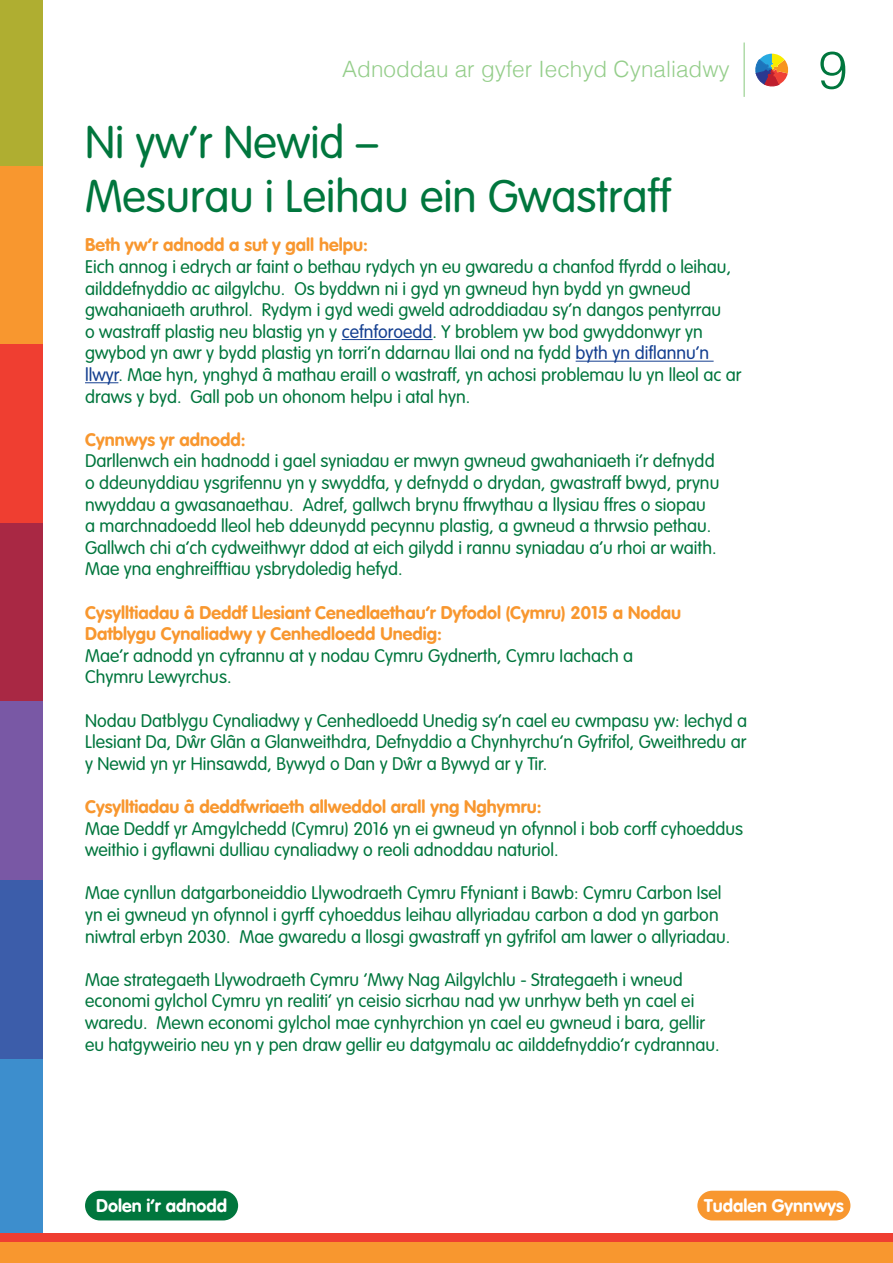
<style>
.page{position:relative;width:893px;height:1263px;background:#fff}
.page>*{position:absolute;margin:0;border:0;box-sizing:border-box;transform-origin:0 0}
.t1{font:300 52.5px "Helvetica LT";color:#00763d}
.t2{font:300 45px/54px "VAG Rounded Std";color:#00763d}
.t3{font:300 22.5px "Helvetica LT";color:#95ce8b}
.t4{font:300 18px/21.6px "VAG Rounded Std";color:#00763d}
.t5{font:18px/21.6px "VAG Rounded Bold";color:#f8972f}
.t6{font:18px "VAG Rounded Bold";color:#fff}
.s1{color:#143f90}
.s2{font-family:"Arial";font-weight:400}
</style>
<div class="page">
<div style="left:0;top:0;width:43px;height:166px;background:#afae31"></div>
<div style="left:0;top:166px;width:43px;height:178px;background:#f8972f"></div>
<div style="left:0;top:344px;width:43px;height:179px;background:#ef3e31"></div>
<div style="left:0;top:523px;width:43px;height:179px;background:#a92844"></div>
<div style="left:0;top:702px;width:43px;height:178px;background:#7958a5"></div>
<div style="left:0;top:880px;width:43px;height:179px;background:#3c5daa"></div>
<div style="left:0;top:1059px;width:43px;height:178px;background:#3d8ecd"></div>
<hr style="left:744px;top:43px;width:1px;height:54px;background:#95ce8b">
<div style="left:0;top:1242px;width:893px;height:21px;background:#f8972f"></div>
<div style="left:0;top:1233px;width:893px;height:9px;background:#ef3e31"></div>
<svg style="left:755px;top:54px;width:34px;height:32px"></svg>
<hr style="left:342px;top:339px;width:91px;height:1px;background:#143f90">
<hr style="left:576px;top:361px;width:138px;height:1px;background:#143f90">
<hr style="left:85px;top:382px;width:33px;height:1px;background:#143f90">
<div style="left:85px;top:1191px;width:153px;height:29px;background:#00763d;border-radius:15px"></div>
<div style="left:697px;top:1191px;width:153px;height:29px;background:#f8972f;border-radius:15px"></div>
<p class="t3" style="left:342px;top:55px;width:389px">Adnoddau ar gyfer Iechyd Cynaliadwy</p>
<h1 class="t1" style="left:818px;top:37px;width:31px">9</h1>
<h2 class="t2" style="left:85px;top:117px;width:587px">Ni yw’r Newid –<br>Mesurau i Leihau ein Gwastraff</h2>
<p class="t5" style="left:85px;top:234px;width:284px">Beth yw’r adnodd a sut y gall helpu:</p>
<p class="t4" style="left:85px;top:256px;width:658px">Eich annog i edrych ar faint o bethau rydych yn eu gwaredu a chanfod ffyrdd o leihau, ailddefnyddio ac ailgylchu. Os byddwn ni i gyd yn gwneud hyn bydd yn gwneud gwahaniaeth aruthrol. Rydym i gyd wedi gweld adroddiadau sy’n dangos pentyrrau<br>o wastraff plastig neu blastig yn y <span class="s1">cefnforoedd</span>. Y broblem yw bod gwyddonwyr yn gwybod yn awr y bydd plastig yn torri’n ddarnau llai ond na fydd <span class="s1">byth yn diflannu’n llwyr</span>. Mae hyn, ynghyd â mathau eraill o wastraff, yn achosi problemau lu yn lleol ac ar draws y byd. Gall pob un ohonom helpu i atal hyn.</p>
<p class="t5" style="left:85px;top:428px;width:162px">Cynnwys yr adnodd:</p>
<p class="t4" style="left:85px;top:451px;width:636px">Darllenwch ein hadnodd i gael syniadau er mwyn gwneud gwahaniaeth i’r defnydd o ddeunyddiau ysgrifennu yn y swyddfa, y defnydd o drydan, gwastraff bwyd, prynu nwyddau a gwasanaethau. Adref, gallwch brynu ffrwythau a llysiau ffres o siopau a marchnadoedd lleol heb ddeunydd pecynnu plastig, a gwneud a thrwsio pethau.<br>Gallwch chi a’ch cydweithwyr ddod at eich gilydd i rannu syniadau a’u rhoi ar waith.<br>Mae yna enghreifftiau ysbrydoledig hefyd.</p>
<p class="t5" style="left:85px;top:601px;width:598px">Cysylltiadau â Deddf Llesiant Cenedlaethau’r Dyfodol (Cymru) 2015 a Nodau<br>Datblygu Cynaliadwy y Cenhedloedd Unedig:</p>
<p class="t4" style="left:85px;top:645px;width:550px">Mae’r adnodd yn cyfrannu at y nodau Cymru Gydnerth, Cymru Iachach a<br>Chymru Lewyrchus.</p>
<p class="t4" style="left:85px;top:710px;width:664px;text-align:justify">Nodau Datblygu Cynaliadwy y Cenhedloedd Unedig sy’n cael eu cwmpasu yw: Iechyd a Llesiant Da, D<span class="s2">ŵ</span>r Glân a Glanweithdra, Defnyddio a Chynhyrchu’n Gyfrifol, Gweithredu ar y Newid yn yr Hinsawdd, Bywyd o Dan y D<span class="s2">ŵ</span>r a Bywyd ar y Tir.</p>
<p class="t5" style="left:85px;top:796px;width:458px">Cysylltiadau â deddfwriaeth allweddol arall yng Nghymru:</p>
<p class="t4" style="left:85px;top:818px;width:660px">Mae Deddf yr Amgylchedd (Cymru) 2016 yn ei gwneud yn ofynnol i bob corff cyhoeddus weithio i gyflawni dulliau cynaliadwy o reoli adnoddau naturiol.</p>
<p class="t4" style="left:85px;top:883px;width:647px">Mae cynllun datgarboneiddio Llywodraeth Cymru Ffyniant i Bawb: Cymru Carbon Isel yn ei gwneud yn ofynnol i gyrff cyhoeddus leihau allyriadau carbon a dod yn garbon niwtral erbyn 2030. Mae gwaredu a llosgi gwastraff yn gyfrifol am lawer o allyriadau.</p>
<p class="t4" style="left:85px;top:969px;width:636px">Mae strategaeth Llywodraeth Cymru ‘Mwy Nag Ailgylchlu - Strategaeth i wneud economi gylchol Cymru yn realiti’ yn ceisio sicrhau nad yw unrhyw beth yn cael ei waredu. Mewn economi gylchol mae cynhyrchion yn cael eu gwneud i bara, gellir eu hatgyweirio neu yn y pen draw gellir eu datgymalu ac ailddefnyddio’r cydrannau.</p>
<p class="t6" style="left:96px;top:1195px;width:132px">Dolen i’r adnodd</p>
<p class="t6" style="left:704px;top:1195px;width:141px">Tudalen Gynnwys</p>
</div>
